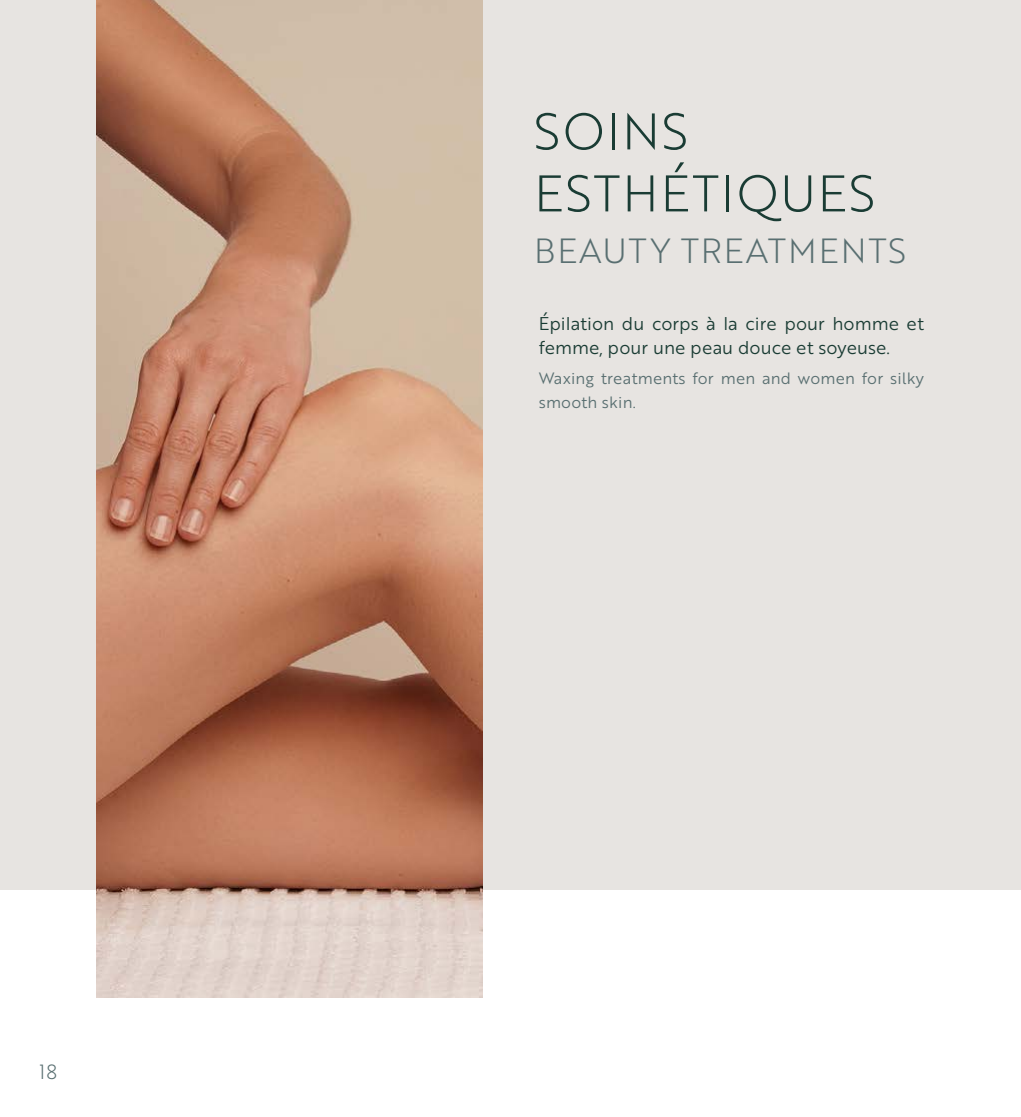
<style>
.page{position:relative;width:1021px;height:1117px;background:#fff}
.page>*{position:absolute;margin:0;border:0;box-sizing:border-box;transform-origin:0 0}
.t1{font:50px/62px "Brother 1816 Light";letter-spacing:.04em;color:#1a3c34}
.t2{font:34px "Brother 1816 Light";letter-spacing:.055em;color:#596f71}
.t3{font:20px "Brother 1816 Light";color:#596f71}
.t4{font:18px/24px "Brother 1816 Book";color:#1a3c34}
.t5{font:16px/24px "Brother 1816 Book";letter-spacing:.01em;color:#596f71}
</style>
<div class="page">
<div style="left:0;top:0;width:1020px;height:890px;background:#e7e4e1"></div>
<img style="left:96px;top:0;width:386px;height:998px">
<p class="t3" style="left:39px;top:1057px;width:20px">18</p>
<h1 class="t1" style="left:534px;top:99px;width:342px">SOINS<br>ESTHÉTIQUES</h1>
<h2 class="t2" style="left:534px;top:226px;width:373px">BEAUTY TREATMENTS</h2>
<p class="t4" style="left:539px;top:311px;width:387px">Épilation du corps à la cire pour homme et femme, pour une peau douce et soyeuse.</p>
<p class="t5" style="left:539px;top:365px;width:387px">Waxing treatments for men and women for silky smooth skin.</p>
</div>
